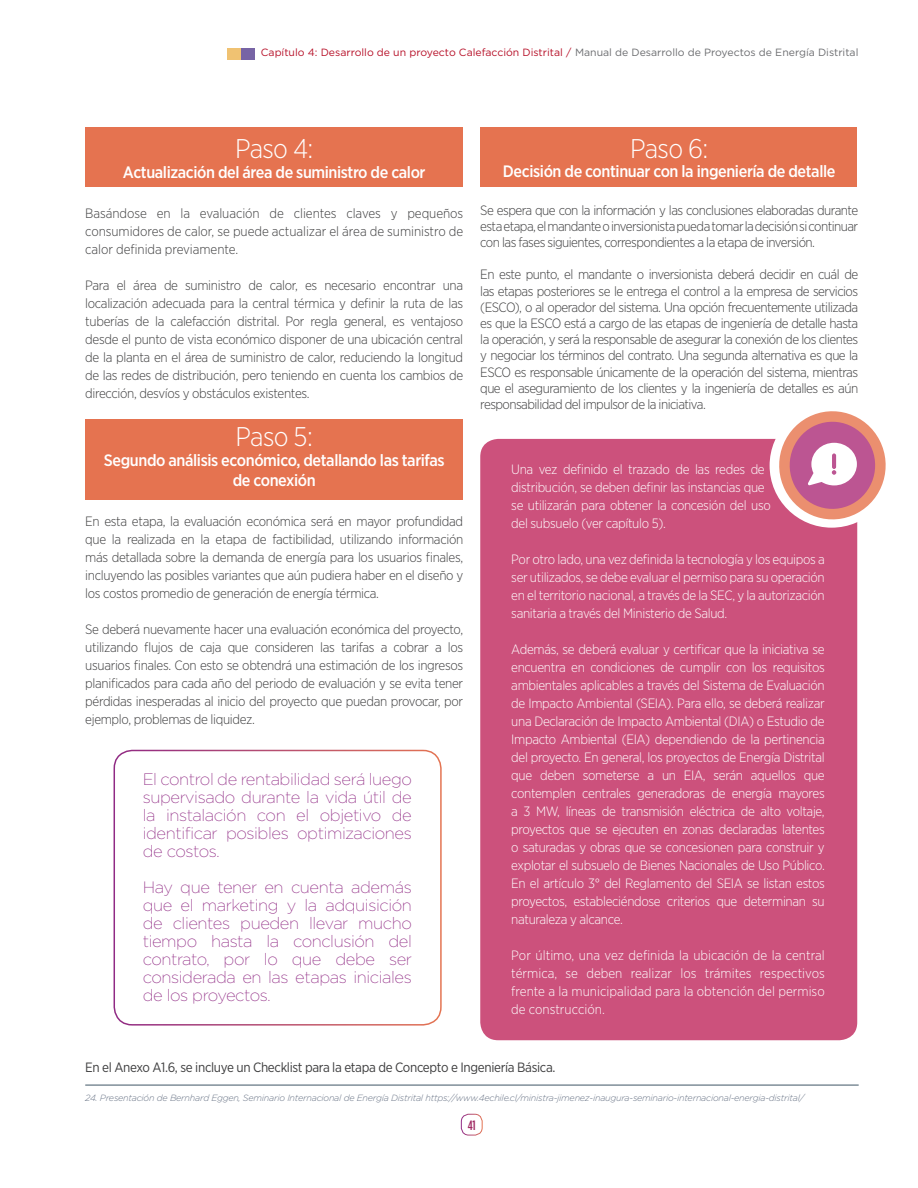
<style>
.page{position:relative;width:918px;height:1188px;background:#fff}
.page>*{position:absolute;margin:0;border:0;box-sizing:border-box;transform-origin:0 0}
.TEXTO_NORMAL2{font:300 27px "Gotham Narrow";letter-spacing:-.025em;color:#fff}
.TEXTO_NORMAL2-2{font:200 16.5px/18px "Gotham";letter-spacing:-.025em;color:#902a84;text-align:justify}
.TEXTO_NORMAL2-3{font:500 16.5px "Gotham Narrow";letter-spacing:-.025em;color:#fff}
.TEXTO_NORMAL2-4{font:300 13.5px/18px "Gotham Narrow";letter-spacing:-.025em;color:#3e3e3f;text-align:justify}
.TEXTO_NORMAL2-5{font:300 13.5px/18px "Gotham Narrow";letter-spacing:-.025em;color:#fff;text-align:justify}
.TEXTO_NORMAL2-6{font:13.5px "Gotham Narrow";letter-spacing:-.025em;color:#3e3e3f}
.t1{font:500 13.5px "Gotham Condensed";color:#9f2962}
.t2{font:10.5px "Gotham";color:#b71129}
.TEXTO_NORMAL2-7{font:italic 300 9px "Gotham";letter-spacing:-.025em;color:#697486}
.s1{color:#6c6d70}
</style>
<div class="page">
<div style="left:461px;top:1114px;width:21px;height:21px;border:1px solid #fff;border-radius:8px"></div>
<div style="left:241px;top:49px;width:13px;height:11px;background:#7764a5"></div>
<div style="left:227px;top:49px;width:14px;height:11px;background:#f0c272"></div>
<div style="left:85px;top:128px;width:378px;height:59px;background:#e57350"></div>
<div style="left:85px;top:419px;width:378px;height:81px;background:#e57350"></div>
<div style="left:480px;top:128px;width:377px;height:59px;background:#e57350"></div>
<div style="left:114px;top:750px;width:328px;height:276px;border:2px solid #fff;border-radius:18px"></div>
<div style="left:480px;top:439px;width:377px;height:601px;background:#cc517c;border-radius:18px"></div>
<svg style="left:764px;top:411px;width:122px;height:124px"></svg>
<hr style="left:85px;top:1085px;width:774px;height:1px;background:#3f5565">
<p class="t2" style="left:261px;top:46px;width:599px">Capítulo 4: Desarrollo de un proyecto Calefacción Distrital / <span class="s1">Manual de Desarrollo de Proyectos de Energía Distrital</span></p>
<p class="TEXTO_NORMAL2" style="left:235px;top:132px;width:80px">Paso 4:</p>
<p class="TEXTO_NORMAL2-3" style="left:123px;top:162px;width:304px">Actualización del área de suministro de calor</p>
<p class="TEXTO_NORMAL2-4" style="left:85px;top:204px;width:380px">Basándose en la evaluación de clientes claves y pequeños consumidores de calor, se puede actualizar el área de suministro de calor definida previamente.</p>
<p class="TEXTO_NORMAL2-4" style="left:85px;top:276px;width:380px">Para el área de suministro de calor, es necesario encontrar una localización adecuada para la central térmica y definir la ruta de las tuberías de la calefacción distrital. Por regla general, es ventajoso desde el punto de vista económico disponer de una ubicación central de la planta en el área de suministro de calor, reduciendo la longitud de las redes de distribución, pero teniendo en cuenta los cambios de dirección, desvíos y obstáculos existentes.</p>
<p class="TEXTO_NORMAL2" style="left:236px;top:420px;width:79px">Paso 5:</p>
<p class="TEXTO_NORMAL2-3" style="left:104px;top:450px;width:342px">Segundo análisis económico, detallando las tarifas</p>
<p class="TEXTO_NORMAL2-3" style="left:233px;top:470px;width:85px">de conexión</p>
<p class="TEXTO_NORMAL2-4" style="left:85px;top:512px;width:380px">En esta etapa, la evaluación económica será en mayor profundidad que la realizada en la etapa de factibilidad, utilizando información más detallada sobre la demanda de energía para los usuarios finales, incluyendo las posibles variantes que aún pudiera haber en el diseño y los costos promedio de generación de energía térmica.</p>
<p class="TEXTO_NORMAL2-4" style="left:85px;top:619px;width:380px">Se deberá nuevamente hacer una evaluación económica del proyecto, utilizando flujos de caja que consideren las tarifas a cobrar a los usuarios finales. Con esto se obtendrá una estimación de los ingresos planificados para cada año del periodo de evaluación y se evita tener pérdidas inesperadas al inicio del proyecto que puedan provocar, por ejemplo, problemas de liquidez.</p>
<p class="TEXTO_NORMAL2-2" style="left:143px;top:770px;width:271px">El control de rentabilidad será luego supervisado durante la vida útil de la instalación con el objetivo de identificar posibles optimizaciones de costos.</p>
<p class="TEXTO_NORMAL2-2" style="left:143px;top:878px;width:271px">Hay que tener en cuenta además que el marketing y la adquisición de clientes pueden llevar mucho tiempo hasta la conclusión del contrato, por lo que debe ser considerada en las etapas iniciales de los proyectos.</p>
<p class="TEXTO_NORMAL2" style="left:630px;top:132px;width:80px">Paso 6:</p>
<p class="TEXTO_NORMAL2-3" style="left:503px;top:161px;width:334px">Decisión de continuar con la ingeniería de detalle</p>
<p class="TEXTO_NORMAL2-4" style="left:480px;top:201px;width:380px;line-height:16.2px">Se espera que con la información y las conclusiones elaboradas durante esta etapa, el mandante o inversionista pueda tomar la decisión si continuar con las fases siguientes, correspondientes a la etapa de inversión.</p>
<p class="TEXTO_NORMAL2-4" style="left:480px;top:266px;width:380px;line-height:16.2px">En este punto, el mandante o inversionista deberá decidir en cuál de las etapas posteriores se le entrega el control a la empresa de servicios (ESCO), o al operador del sistema. Una opción frecuentemente utilizada es que la ESCO está a cargo de las etapas de ingeniería de detalle hasta la operación, y será la responsable de asegurar la conexión de los clientes y negociar los términos del contrato. Una segunda alternativa es que la ESCO es responsable únicamente de la operación del sistema, mientras que el aseguramiento de los clientes y la ingeniería de detalles es aún responsabilidad del impulsor de la iniciativa.</p>
<p class="TEXTO_NORMAL2-5" style="left:511px;top:460px;width:261px;text-align:left">Una vez definido el trazado de las redes de distribución, se deben definir las instancias que se utilizarán para obtener la concesión del uso del subsuelo (ver capítulo 5).</p>
<p class="TEXTO_NORMAL2-5" style="left:511px;top:550px;width:315px">Por otro lado, una vez definida la tecnología y los equipos a ser utilizados, se debe evaluar el permiso para su operación en el territorio nacional, a través de la SEC, y la autorización sanitaria a través del Ministerio de Salud.</p>
<p class="TEXTO_NORMAL2-5" style="left:511px;top:640px;width:315px">Además, se deberá evaluar y certificar que la iniciativa se encuentra en condiciones de cumplir con los requisitos ambientales aplicables a través del Sistema de Evaluación de Impacto Ambiental (SEIA). Para ello, se deberá realizar una Declaración de Impacto Ambiental (DIA) o Estudio de Impacto Ambiental (EIA) dependiendo de la pertinencia del proyecto. En general, los proyectos de Energía Distrital que deben someterse a un EIA, serán aquellos que contemplen centrales generadoras de energía mayores a 3 MW, líneas de transmisión eléctrica de alto voltaje, proyectos que se ejecuten en zonas declaradas latentes o saturadas y obras que se concesionen para construir y explotar el subsuelo de Bienes Nacionales de Uso Público.<br>En el artículo 3° del Reglamento del SEIA se listan estos proyectos, estableciéndose criterios que determinan su naturaleza y alcance.</p>
<p class="TEXTO_NORMAL2-5" style="left:511px;top:946px;width:315px">Por último, una vez definida la ubicación de la central térmica, se deben realizar los trámites respectivos frente a la municipalidad para la obtención del permiso de construcción.</p>
<p class="TEXTO_NORMAL2-6" style="left:85px;top:1059px;width:472px">En el Anexo A1.6, se incluye un Checklist para la etapa de Concepto e Ingeniería Básica.</p>
<p class="TEXTO_NORMAL2-7" style="left:85px;top:1092px;width:720px">24. Presentación de Bernhard Eggen, Seminario Internacional de Energía Distrital https://www.4echile.cl/ministra-jimenez-inaugura-seminario-internacional-energia-distrital/</p>
<p class="t1" style="left:468px;top:1118px;width:10px">41</p>
</div>
